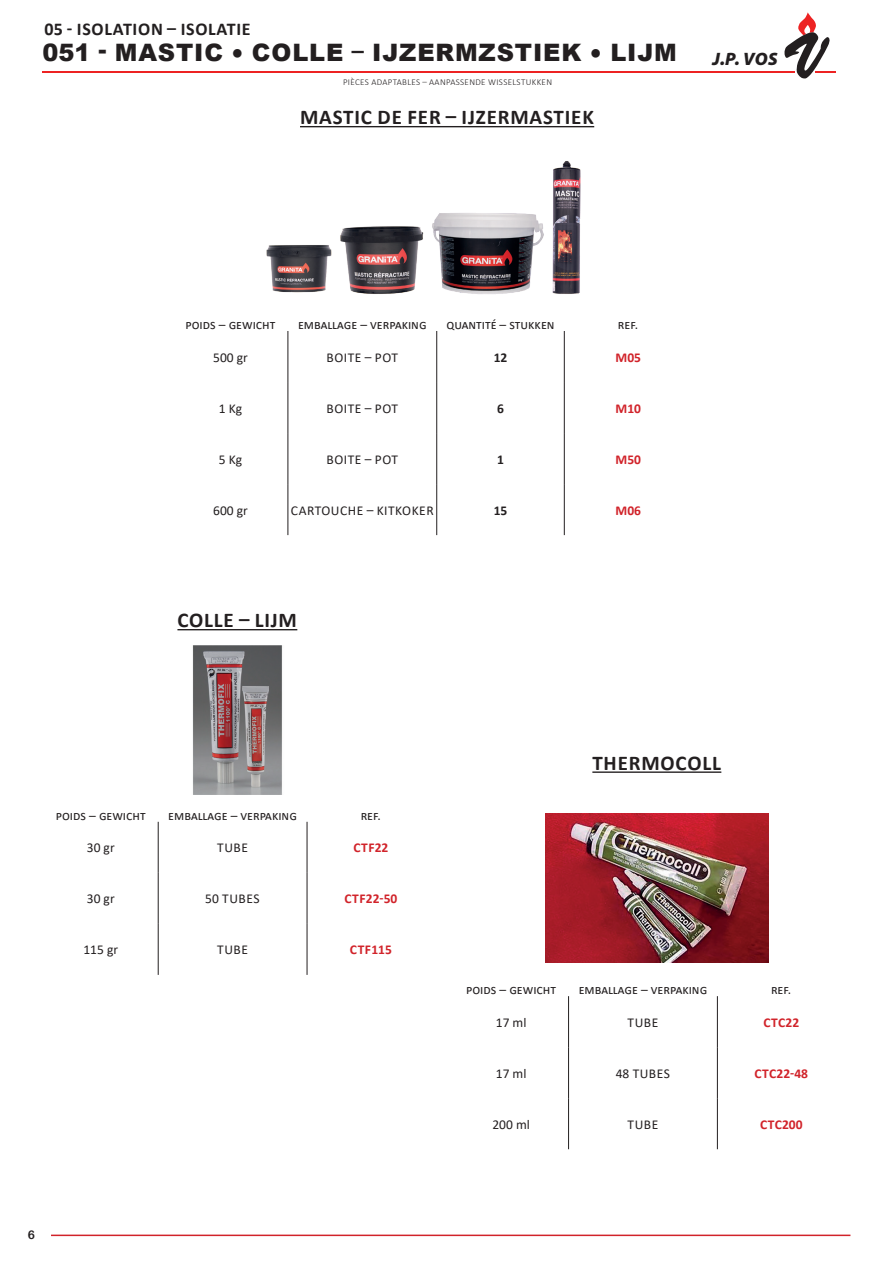
<style>
.page{position:relative;width:893px;height:1263px;background:#fff}
.page>*{position:absolute;margin:0;border:0;box-sizing:border-box;transform-origin:0 0}
.t1{font:900 24px "Arial";letter-spacing:.035em;color:#231f20}
.t2{font:700 21px "Calibri";letter-spacing:.04em;color:#231f20}
.t3{font:700 18px "Calibri";letter-spacing:.04em;color:#231f20}
.t4{font:italic 900 18px "Myriad Pro";color:#231f20}
.t5{font:13.5px "Calibri";color:#231f20}
.t6{font:700 13.5px "Calibri";letter-spacing:.02em;color:#d1232a}
.t7{font:13.5px "Calibri";letter-spacing:.04em;color:#231f20}
.t8{font:700 13.5px "Calibri";color:#231f20}
.t9{font:12px "Arial Rounded MT Bold";color:#231f20}
.t10{font:300 9px "Calibri";letter-spacing:.04em;color:#231f20}
.s1{font-family:"Calibri";font-weight:700}
</style>
<div class="page">
<svg style="left:784px;top:12px;width:46px;height:67px"></svg>
<hr style="left:43px;top:71px;width:751px;height:2px;background:#ed2323">
<hr style="left:815px;top:71px;width:20px;height:2px;background:#ed2323">
<hr style="left:51px;top:1234px;width:799px;height:2px;background:#d1232a">
<svg style="left:51px;top:1234px;width:27px;height:3px"></svg>
<hr style="left:300px;top:126px;width:294px;height:1px;background:#231f20">
<img style="left:266px;top:161px;width:315px;height:133px">
<hr style="left:288px;top:331px;width:1px;height:51px;background:#231f20">
<hr style="left:288px;top:382px;width:1px;height:51px;background:#231f20">
<hr style="left:288px;top:433px;width:1px;height:51px;background:#231f20">
<hr style="left:288px;top:484px;width:1px;height:51px;background:#231f20">
<hr style="left:436px;top:331px;width:1px;height:51px;background:#231f20">
<hr style="left:436px;top:382px;width:1px;height:51px;background:#231f20">
<hr style="left:436px;top:433px;width:1px;height:51px;background:#231f20">
<hr style="left:436px;top:484px;width:1px;height:51px;background:#231f20">
<hr style="left:564px;top:331px;width:1px;height:51px;background:#231f20">
<hr style="left:564px;top:382px;width:1px;height:51px;background:#231f20">
<hr style="left:564px;top:433px;width:1px;height:51px;background:#231f20">
<hr style="left:564px;top:484px;width:1px;height:51px;background:#231f20">
<hr style="left:177px;top:629px;width:120px;height:1px;background:#231f20">
<img style="left:192px;top:645px;width:91px;height:149px">
<hr style="left:158px;top:822px;width:1px;height:51px;background:#231f20">
<hr style="left:158px;top:873px;width:1px;height:51px;background:#231f20">
<hr style="left:158px;top:924px;width:1px;height:51px;background:#231f20">
<hr style="left:307px;top:822px;width:1px;height:51px;background:#231f20">
<hr style="left:307px;top:873px;width:1px;height:51px;background:#231f20">
<hr style="left:307px;top:924px;width:1px;height:51px;background:#231f20">
<img style="left:546px;top:813px;width:223px;height:149px">
<hr style="left:568px;top:996px;width:1px;height:51px;background:#231f20">
<hr style="left:568px;top:1047px;width:1px;height:51px;background:#231f20">
<hr style="left:568px;top:1098px;width:1px;height:51px;background:#231f20">
<hr style="left:717px;top:996px;width:1px;height:51px;background:#231f20">
<hr style="left:717px;top:1047px;width:1px;height:51px;background:#231f20">
<hr style="left:717px;top:1098px;width:1px;height:51px;background:#231f20">
<hr style="left:592px;top:771px;width:129px;height:2px;background:#231f20">
<h3 class="t3" style="left:45px;top:17px;width:208px">05 - ISOLATION – ISOLATIE</h3>
<h1 class="t1" style="left:43px;top:35px;width:636px">051 - MASTIC <span class="s1">•</span> COLLE – IJZERMZSTIEK <span class="s1">•</span> LIJM</h1>
<p class="t10" style="left:343px;top:77px;width:211px">PIÈCES ADAPTABLES – AANPASSENDE WISSELSTUKKEN</p>
<h2 class="t2" style="left:300px;top:102px;width:295px">MASTIC DE FER – IJZERMASTIEK</h2>
<h3 class="t4" style="left:712px;top:49px;width:67px">J.P. VOS</h3>
<p class="t5" style="left:185px;top:315px;width:92px">poids – gewicht</p>
<p class="t5" style="left:298px;top:315px;width:130px">emballage – verpaking</p>
<p class="t5" style="left:446px;top:315px;width:110px">quantité – stukken</p>
<p class="t5" style="left:618px;top:315px;width:22px">ref.</p>
<p class="t5" style="left:213px;top:348px;width:36px">500 gr</p>
<p class="t7" style="left:327px;top:348px;width:73px">BOITE – POT</p>
<p class="t8" style="left:494px;top:347px;width:15px">12</p>
<p class="t6" style="left:615px;top:347px;width:27px">M05</p>
<p class="t5" style="left:219px;top:399px;width:25px">1 Kg</p>
<p class="t7" style="left:327px;top:399px;width:73px">BOITE – POT</p>
<p class="t8" style="left:497px;top:399px;width:8px">6</p>
<p class="t6" style="left:615px;top:399px;width:27px">M10</p>
<p class="t5" style="left:219px;top:450px;width:25px">5 Kg</p>
<p class="t7" style="left:327px;top:450px;width:73px">BOITE – POT</p>
<p class="t8" style="left:497px;top:450px;width:8px">1</p>
<p class="t6" style="left:615px;top:450px;width:27px">M50</p>
<p class="t5" style="left:213px;top:501px;width:36px">600 gr</p>
<p class="t7" style="left:291px;top:501px;width:144px">CARTOUCHE – KITKOKER</p>
<p class="t8" style="left:494px;top:501px;width:15px">15</p>
<p class="t6" style="left:615px;top:501px;width:27px">M06</p>
<h2 class="t2" style="left:177px;top:605px;width:121px">COLLE – LIJM</h2>
<p class="t5" style="left:56px;top:806px;width:92px">poids – gewicht</p>
<p class="t5" style="left:168px;top:806px;width:130px">emballage – verpaking</p>
<p class="t5" style="left:361px;top:806px;width:22px">ref.</p>
<p class="t5" style="left:87px;top:838px;width:29px">30 gr</p>
<p class="t5" style="left:217px;top:838px;width:32px">TUBE</p>
<p class="t6" style="left:353px;top:838px;width:37px">CTF22</p>
<p class="t5" style="left:87px;top:889px;width:29px">30 gr</p>
<p class="t5" style="left:205px;top:889px;width:56px">50 TUBES</p>
<p class="t6" style="left:344px;top:889px;width:54px">CTF22-50</p>
<p class="t5" style="left:83px;top:940px;width:36px">115 gr</p>
<p class="t5" style="left:217px;top:940px;width:32px">TUBE</p>
<p class="t6" style="left:350px;top:940px;width:43px">CTF115</p>
<p class="t9" style="left:28px;top:1227px;width:9px">6</p>
<h2 class="t2" style="left:592px;top:748px;width:130px">THERMOCOLL</h2>
<p class="t5" style="left:466px;top:980px;width:92px">poids – gewicht</p>
<p class="t5" style="left:579px;top:980px;width:130px">emballage – verpaking</p>
<p class="t5" style="left:771px;top:980px;width:22px">ref.</p>
<p class="t5" style="left:496px;top:1013px;width:32px">17 ml</p>
<p class="t5" style="left:628px;top:1013px;width:32px">TUBE</p>
<p class="t6" style="left:763px;top:1013px;width:37px">CTC22</p>
<p class="t5" style="left:496px;top:1064px;width:32px">17 ml</p>
<p class="t5" style="left:616px;top:1064px;width:56px">48 TUBES</p>
<p class="t6" style="left:754px;top:1064px;width:55px">CTC22-48</p>
<p class="t5" style="left:492px;top:1115px;width:39px">200 ml</p>
<p class="t5" style="left:628px;top:1115px;width:32px">TUBE</p>
<p class="t6" style="left:760px;top:1115px;width:44px">CTC200</p>
</div>
